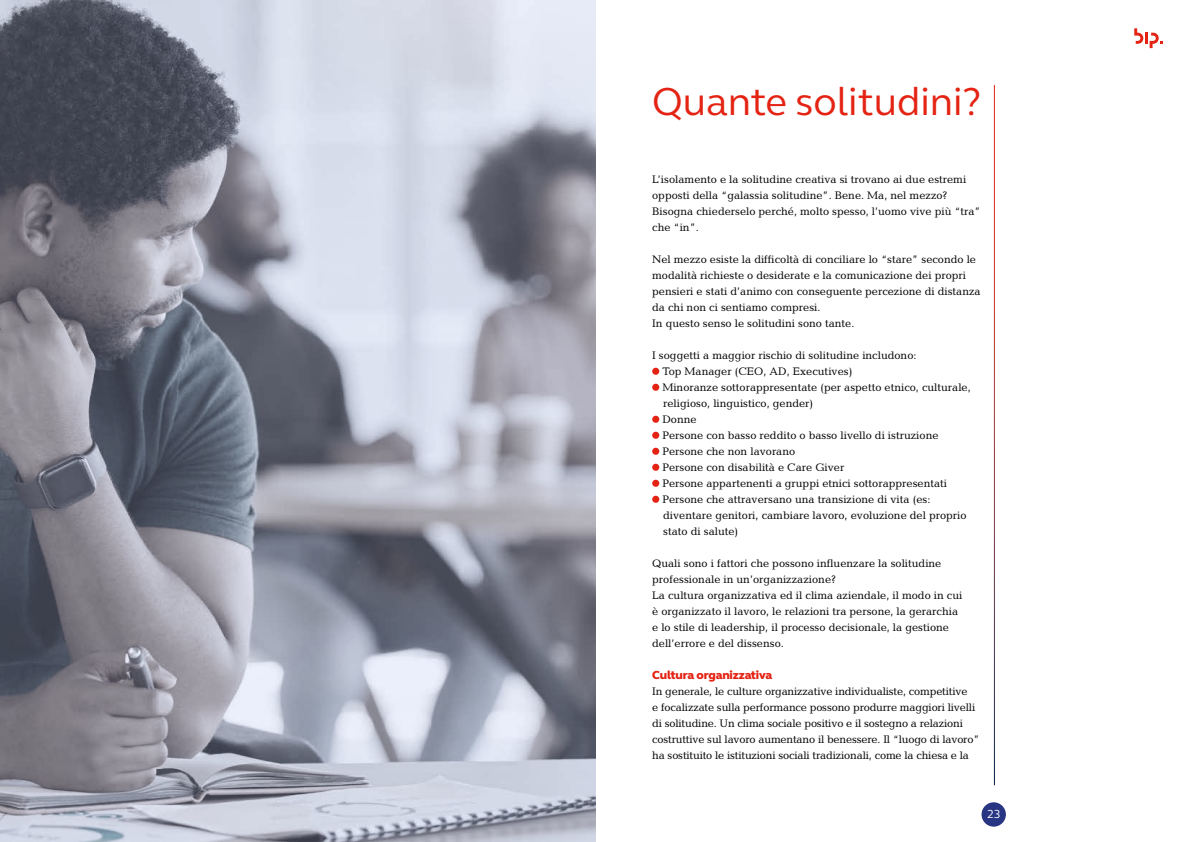
<style>
.page{position:relative;width:1191px;height:842px;background:#fff}
.page>*{position:absolute;margin:0;border:0;box-sizing:border-box;transform-origin:0 0}
.t1{font:40px "FS Elliot Pro";color:#e42313}
.t2{font:800 12px "FS Elliot Pro";letter-spacing:-.015em;color:#e42313}
.t3{font:12px "FS Elliot Pro";color:#fff}
.t4{font:11px/16px "Candida";color:#000}
</style>
<div class="page">
<svg style="left:1134px;top:28px;width:28px;height:20px"></svg>
<div style="left:981px;top:802px;width:25px;height:25px;background:#283583;border-radius:50%"></div>
<div style="left:652px;top:368px;width:7px;height:7px;background:#e42313;border-radius:50%"></div>
<div style="left:652px;top:384px;width:7px;height:7px;background:#e42313;border-radius:50%"></div>
<div style="left:652px;top:416px;width:7px;height:7px;background:#e42313;border-radius:50%"></div>
<div style="left:652px;top:432px;width:7px;height:7px;background:#e42313;border-radius:50%"></div>
<div style="left:652px;top:448px;width:7px;height:7px;background:#e42313;border-radius:50%"></div>
<div style="left:652px;top:464px;width:7px;height:7px;background:#e42313;border-radius:50%"></div>
<div style="left:652px;top:480px;width:7px;height:7px;background:#e42313;border-radius:50%"></div>
<div style="left:652px;top:496px;width:7px;height:7px;background:#e42313;border-radius:50%"></div>
<svg style="left:0;top:0;width:595px;height:842px;background:#989aa7"></svg>
<h1 class="t1" style="left:652px;top:75px;width:330px">Quante solitudini?</h1>
<p class="t4" style="left:652px;top:171px;width:330px">L’isolamento e la solitudine creativa si trovano ai due estremi opposti della “galassia solitudine”. Bene. Ma, nel mezzo?<br>Bisogna chiederselo perché, molto spesso, l’uomo vive più “tra” che “in”.</p>
<p class="t4" style="left:652px;top:251px;width:330px">Nel mezzo esiste la difficoltà di conciliare lo “stare” secondo le modalità richieste o desiderate e la comunicazione dei propri pensieri e stati d’animo con conseguente percezione di distanza da chi non ci sentiamo compresi.<br>In questo senso le solitudini sono tante.</p>
<p class="t4" style="left:662px;top:347px;width:310px;text-indent:-10px">I soggetti a maggior rischio di solitudine includono:<br>Top Manager (CEO, AD, Executives)<br>Minoranze sottorappresentate (per aspetto etnico, culturale, religioso, linguistico, gender)<br>Donne<br>Persone con basso reddito o basso livello di istruzione Persone che non lavorano<br>Persone con disabilità e Care Giver<br>Persone appartenenti a gruppi etnici sottorappresentati Persone che attraversano una transizione di vita (es: diventare genitori, cambiare lavoro, evoluzione del proprio stato di salute)</p>
<p class="t4" style="left:652px;top:555px;width:312px">Quali sono i fattori che possono influenzare la solitudine professionale in un’organizzazione?<br>La cultura organizzativa ed il clima aziendale, il modo in cui è organizzato il lavoro, le relazioni tra persone, la gerarchia e lo stile di leadership, il processo decisionale, la gestione dell’errore e del dissenso.</p>
<p class="t2" style="left:652px;top:667px;width:121px">Cultura organizzativa</p>
<p class="t4" style="left:652px;top:683px;width:329px">In generale, le culture organizzative individualiste, competitive<br>e focalizzate sulla performance possono produrre maggiori livelli di solitudine. Un clima sociale positivo e il sostegno a relazioni costruttive sul lavoro aumentano il benessere. Il “luogo di lavoro” ha sostituito le istituzioni sociali tradizionali, come la chiesa e la</p>
<p class="t3" style="left:987px;top:806px;width:15px">23</p>
</div>
